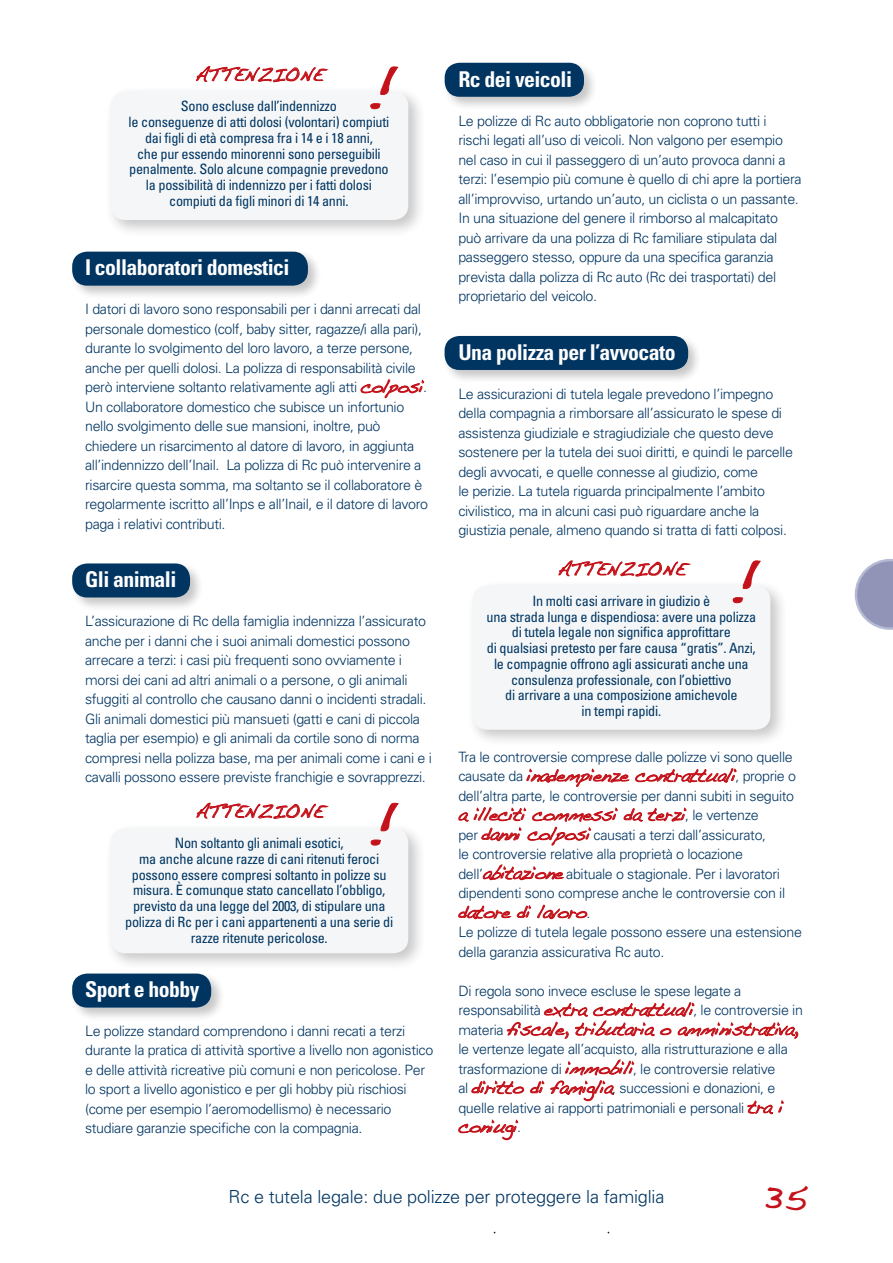
<style>
.page{position:relative;width:893px;height:1263px;background:#fff}
.page>*{position:absolute;margin:0;border:0;box-sizing:border-box;transform-origin:0 0}
.t1{font:60px "Handwriting Dakota";color:#c4121a;scale:1.3 1}
.t2{font:45px "Handwriting Dakota";color:#c4121a}
.t3{font:700 condensed 21.75px "Univers";letter-spacing:-.025em;color:#fff}
.t4{font:18px "Handwriting Dakota";letter-spacing:-.025em;color:#c4121a}
.t5{font:300 18px "Univers";letter-spacing:-.01em;color:#003562}
.t6{font:18px "Handwriting Dakota";color:#c4121a}
.t7{font:300 14.25px/19.5px "Univers";letter-spacing:-.025em;color:#003562}
.t8{font:condensed 14.25px/15.8px "Univers";letter-spacing:-.02em;color:#003562;text-align:center}
.s1{font-family:"Handwriting Dakota";font-weight:400;font-size:18px;color:#c4121a}
.s2{font-family:"Univers";font-weight:300;font-size:14.25px;color:#003562}
</style>
<div class="page">
<div style="left:70px;top:561px;width:134px;height:51px;background:#231f20;opacity:.25"></div>
<div style="left:72px;top:563px;width:118px;height:34px;background:#003562;border-radius:15px"></div>
<div style="left:70px;top:971px;width:155px;height:51px;background:#231f20;opacity:.25"></div>
<div style="left:72px;top:973px;width:139px;height:34px;background:#003562;border-radius:15px"></div>
<div style="left:442px;top:334px;width:260px;height:50px;background:#231f20;opacity:.25"></div>
<div style="left:445px;top:336px;width:243px;height:34px;background:#003562;border-radius:15px"></div>
<div style="left:442px;top:61px;width:156px;height:50px;background:#231f20;opacity:.25"></div>
<div style="left:445px;top:63px;width:139px;height:34px;background:#003562;border-radius:15px"></div>
<div style="left:70px;top:249px;width:252px;height:51px;background:#231f20;opacity:.25"></div>
<div style="left:72px;top:252px;width:236px;height:34px;background:#003562;border-radius:15px"></div>
<svg style="left:360px;top:379px;width:64px;height:19px"></svg>
<svg style="left:526px;top:768px;width:211px;height:19px"></svg>
<svg style="left:458px;top:807px;width:229px;height:39px"></svg>
<svg style="left:483px;top:864px;width:81px;height:17px"></svg>
<svg style="left:458px;top:905px;width:73px;height:14px"></svg>
<svg style="left:537px;top:904px;width:50px;height:15px"></svg>
<svg style="left:507px;top:1002px;width:291px;height:37px"></svg>
<svg style="left:471px;top:1080px;width:53px;height:14px"></svg>
<svg style="left:530px;top:1080px;width:14px;height:14px"></svg>
<svg style="left:550px;top:1059px;width:84px;height:42px"></svg>
<svg style="left:747px;top:1100px;width:37px;height:14px"></svg>
<svg style="left:458px;top:1119px;width:60px;height:21px"></svg>
<div style="left:105px;top:86px;width:321px;height:151px;background:#231f20;opacity:.25"></div>
<div style="left:111px;top:91px;width:297px;height:129px;background:#f4f6f7;border-radius:15px"></div>
<svg style="left:196px;top:66px;width:133px;height:16px"></svg>
<svg style="left:370px;top:66px;width:28px;height:43px"></svg>
<div style="left:105px;top:822px;width:321px;height:149px;background:#231f20;opacity:.25"></div>
<div style="left:111px;top:828px;width:297px;height:125px;background:#f4f6f7;border-radius:15px"></div>
<svg style="left:196px;top:802px;width:133px;height:17px"></svg>
<svg style="left:370px;top:802px;width:29px;height:44px"></svg>
<svg style="left:855px;top:559px;width:38px;height:71px"></svg>
<div style="left:467px;top:580px;width:321px;height:167px;background:#231f20;opacity:.25"></div>
<div style="left:473px;top:586px;width:297px;height:144px;background:#f4f6f7;border-radius:15px"></div>
<svg style="left:558px;top:560px;width:133px;height:17px"></svg>
<svg style="left:732px;top:560px;width:29px;height:43px"></svg>
<p class="t6" style="left:195px;top:64px;width:129px">ATTENZIONE</p>
<p class="t8" style="left:129px;top:98px;width:262px">Sono escluse dall’indennizzo<br>le conseguenze di atti dolosi (volontari) compiuti dai figli di età compresa fra i 14 e i 18 anni,<br>che pur essendo minorenni sono perseguibili penalmente. Solo alcune compagnie prevedono la possibilità di indennizzo per i fatti dolosi compiuti da figli minori di 14 anni.</p>
<h1 class="t1" style="left:360px;top:54px;width:31px">!</h1>
<h3 class="t3" style="left:85px;top:254px;width:206px">I collaboratori domestici</h3>
<p class="t7" style="left:85px;top:300px;width:345px">I datori di lavoro sono responsabili per i danni arrecati dal personale domestico (colf, baby sitter, ragazze/i alla pari), durante lo svolgimento del loro lavoro, a terze persone, anche per quelli dolosi. La polizza di responsabilità civile però interviene soltanto relativamente agli atti <span class="s1">colposi</span>.<br>Un collaboratore domestico che subisce un infortunio nello svolgimento delle sue mansioni, inoltre, può chiedere un risarcimento al datore di lavoro, in aggiunta all’indennizzo dell’Inail. La polizza di Rc può intervenire a risarcire questa somma, ma soltanto se il collaboratore è regolarmente iscritto all’Inps e all’Inail, e il datore di lavoro paga i relativi contributi.</p>
<h3 class="t3" style="left:85px;top:566px;width:93px">Gli animali</h3>
<p class="t7" style="left:85px;top:612px;width:348px">L’assicurazione di Rc della famiglia indennizza l’assicurato anche per i danni che i suoi animali domestici possono arrecare a terzi: i casi più frequenti sono ovviamente i morsi dei cani ad altri animali o a persone, o gli animali sfuggiti al controllo che causano danni o incidenti stradali.<br>Gli animali domestici più mansueti (gatti e cani di piccola taglia per esempio) e gli animali da cortile sono di norma compresi nella polizza base, ma per animali come i cani e i cavalli possono essere previste franchigie e sovrapprezzi.</p>
<p class="t6" style="left:196px;top:801px;width:129px">ATTENZIONE</p>
<p class="t8" style="left:125px;top:835px;width:270px">Non soltanto gli animali esotici,<br>ma anche alcune razze di cani ritenuti feroci possono essere compresi soltanto in polizze su misura. È comunque stato cancellato l’obbligo, previsto da una legge del 2003, di stipulare una polizza di Rc per i cani appartenenti a una serie di razze ritenute pericolose.</p>
<h1 class="t1" style="left:360px;top:790px;width:31px">!</h1>
<h3 class="t3" style="left:85px;top:976px;width:116px">Sport e hobby</h3>
<p class="t7" style="left:85px;top:1021px;width:350px">Le polizze standard comprendono i danni recati a terzi durante la pratica di attività sportive a livello non agonistico e delle attività ricreative più comuni e non pericolose. Per lo sport a livello agonistico e per gli hobby più rischiosi (come per esempio l’aeromodellismo) è necessario studiare garanzie specifiche con la compagnia.</p>
<h3 class="t3" style="left:458px;top:66px;width:115px">Rc dei veicoli</h3>
<p class="t7" style="left:458px;top:111px;width:345px">Le polizze di Rc auto obbligatorie non coprono tutti i<br>rischi legati all’uso di veicoli. Non valgono per esempio nel caso in cui il passeggero di un’auto provoca danni a terzi: l’esempio più comune è quello di chi apre la portiera all’improvviso, urtando un’auto, un ciclista o un passante.<br>In una situazione del genere il rimborso al malcapitato può arrivare da una polizza di Rc familiare stipulata dal passeggero stesso, oppure da una specifica garanzia prevista dalla polizza di Rc auto (Rc dei trasportati) del proprietario del veicolo.</p>
<h3 class="t3" style="left:458px;top:339px;width:219px">Una polizza per l’avvocato</h3>
<p class="t7" style="left:458px;top:384px;width:336px">Le assicurazioni di tutela legale prevedono l’impegno della compagnia a rimborsare all’assicurato le spese di assistenza giudiziale e stragiudiziale che questo deve sostenere per la tutela dei suoi diritti, e quindi le parcelle degli avvocati, e quelle connesse al giudizio, come<br>le perizie. La tutela riguarda principalmente l’ambito civilistico, ma in alcuni casi può riguardare anche la giustizia penale, almeno quando si tratta di fatti colposi.</p>
<p class="t6" style="left:558px;top:558px;width:129px">ATTENZIONE</p>
<p class="t8" style="left:486px;top:593px;width:271px">In molti casi arrivare in giudizio è<br>una strada lunga e dispendiosa: avere una polizza di tutela legale non significa approfittare<br>di qualsiasi pretesto per fare causa “gratis”. Anzi, le compagnie offrono agli assicurati anche una consulenza professionale, con l’obiettivo<br>di arrivare a una composizione amichevole<br>in tempi rapidi.</p>
<h1 class="t1" style="left:722px;top:548px;width:31px">!</h1>
<p class="t7" style="left:458px;top:747px;width:336px">Tra le controversie comprese dalle polizze vi sono quelle</p>
<p class="t4" style="left:458px;top:764px;width:339px"><span class="s2">causate da</span> inadempienze contrattuali<span class="s2">, proprie o</span></p>
<p class="t7" style="left:458px;top:786px;width:337px">dell’altra parte, le controversie per danni subiti in seguito</p>
<p class="t4" style="left:458px;top:803px;width:302px">a illeciti commessi da terzi<span class="s2">, le vertenze</span></p>
<p class="t7" style="left:458px;top:825px;width:328px">per <span class="s1">danni colposi</span> causati a terzi dall’assicurato,<br>le controversie relative alla proprietà o locazione dell’<span class="s1">abitazione</span> abituale o stagionale. Per i lavoratori dipendenti sono comprese anche le controversie con il</p>
<p class="t4" style="left:458px;top:901px;width:133px">datore di lavoro<span class="s2">.</span></p>
<p class="t7" style="left:458px;top:922px;width:345px">Le polizze di tutela legale possono essere una estensione della garanzia assicurativa Rc auto.</p>
<p class="t7" style="left:458px;top:981px;width:346px">Di regola sono invece escluse le spese legate a responsabilità <span class="s1">extra contrattuali</span>, le controversie in</p>
<p class="t4" style="left:458px;top:1018px;width:341px"><span class="s2">materia</span> fiscale, tributaria o amministrativa,</p>
<p class="t7" style="left:458px;top:1039px;width:331px">le vertenze legate all’acquisto, alla ristrutturazione e alla trasformazione di <span class="s1">immobili</span>, le controversie relative al <span class="s1">diritto di famiglia</span>, successioni e donazioni, e quelle relative ai rapporti patrimoniali e personali <span class="s1">tra i</span></p>
<p class="t4" style="left:458px;top:1115px;width:64px">coniugi<span class="s2">.</span></p>
<p class="t5" style="left:229px;top:1186px;width:437px">Rc e tutela legale: due polizze per proteggere la famiglia</p>
<h2 class="t2" style="left:762px;top:1165px;width:47px">35</h2>
</div>
